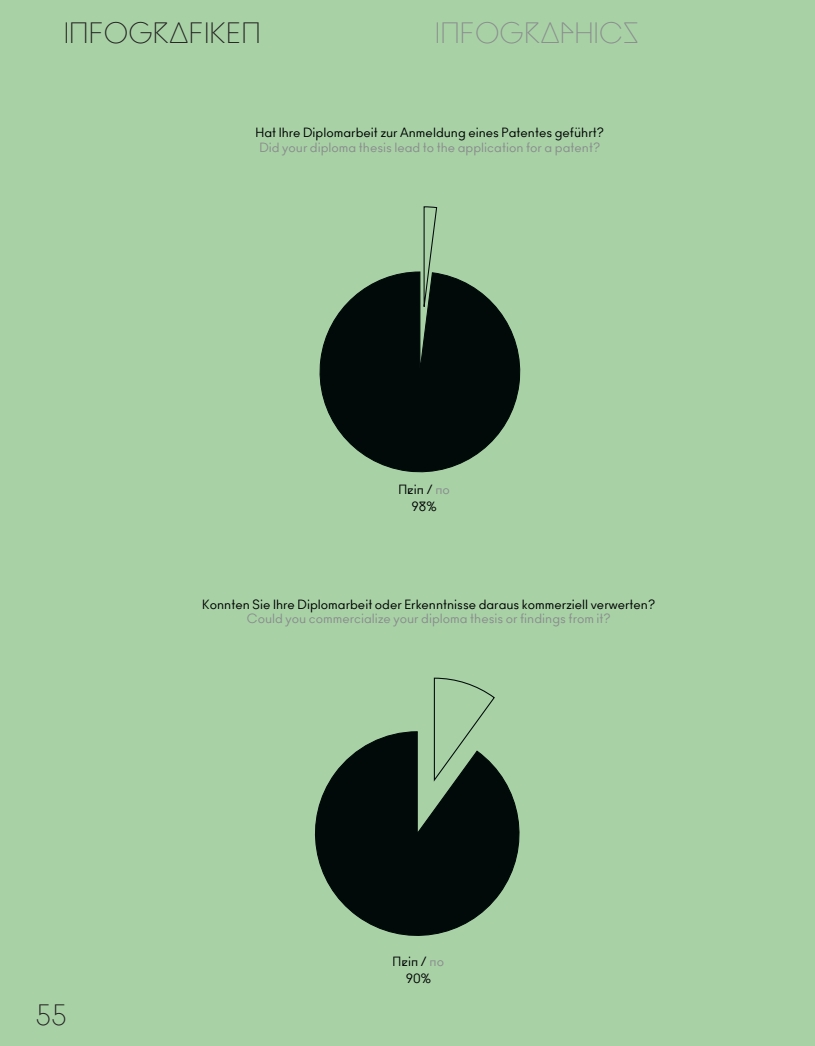
<style>
.page{position:relative;width:815px;height:1046px;background:#fff}
.page>*{position:absolute;margin:0;border:0;box-sizing:border-box;transform-origin:0 0}
.TITEL_22pt{font:300 27.5px "Ano Angular";color:#231f20}
.TITEL_22pt-2{font:300 27.5px "Ano Angular";color:#8b8c8e}
.INTRO{font:12.5px "Ano";color:#000001}
.INTRO-2{font:12.5px "Ano";color:#8b8c8e}
.INTRO-3{font:12.5px "Ano Angular";color:#000001}
.s1{color:#8b8c8e}
</style>
<div class="page">
<div style="left:0;top:0;width:815px;height:1045px;background:#a8d2a6"></div>
<svg style="left:433px;top:677px;width:62px;height:53px"></svg>
<svg style="left:314px;top:730px;width:206px;height:206px"></svg>
<svg style="left:423px;top:206px;width:15px;height:65px"></svg>
<svg style="left:319px;top:271px;width:202px;height:202px"></svg>
<p class="TITEL_22pt" style="left:64px;top:17px;width:198px">INFOGRAFIKEN</p>
<p class="TITEL_22pt-2" style="left:435px;top:17px;width:206px">INFOGRAPHICS</p>
<p class="INTRO" style="left:256px;top:125px;width:350px">Hat Ihre Diplomarbeit zur Anmeldung eines Patentes geführt?</p>
<p class="INTRO-2" style="left:259px;top:140px;width:342px">Did your diploma thesis lead to the application for a patent?</p>
<p class="INTRO-3" style="left:398px;top:481px;width:53px">Nein / <span class="s1">no</span></p>
<p class="INTRO-3" style="left:412px;top:498px;width:27px">98%</p>
<p class="INTRO" style="left:202px;top:597px;width:454px">Konnten Sie Ihre Diplomarbeit oder Erkenntnisse daraus kommerziell verwerten?</p>
<p class="INTRO-2" style="left:247px;top:611px;width:365px">Could you commercialize your diploma thesis or findings from it?</p>
<h1 class="TITEL_22pt" style="left:35px;top:998px;width:33px">55</h1>
<p class="INTRO-3" style="left:393px;top:953px;width:53px">Nein / <span class="s1">no</span></p>
<p class="INTRO-3" style="left:406px;top:970px;width:27px">90%</p>
</div>
